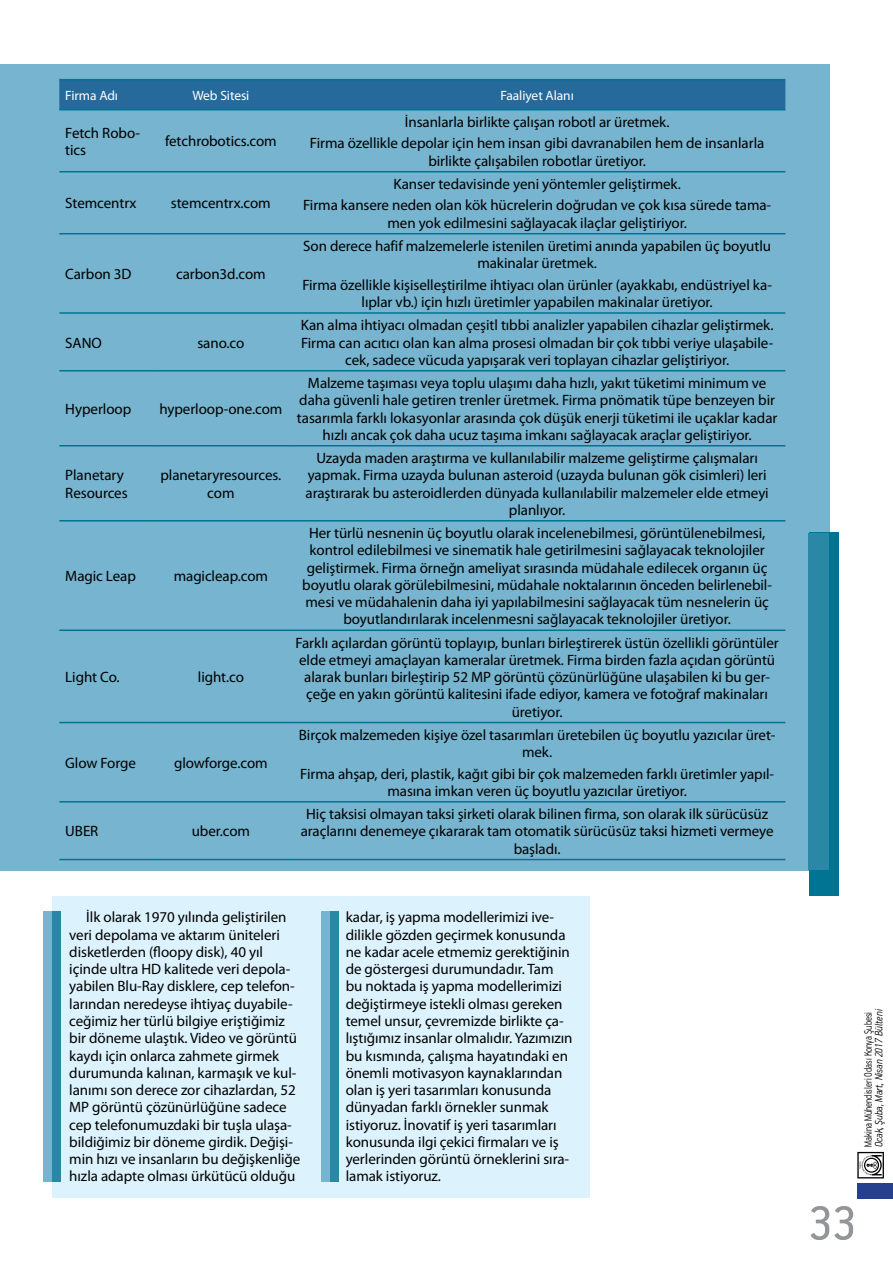
<style>
.page{position:relative;width:893px;height:1263px;background:#fff}
.page>*{position:absolute;margin:0;border:0;box-sizing:border-box;transform-origin:0 0}
.t1{font:54px "PF Handbook Pro";color:#939598}
.t2{font:15px/17.2px "Myriad Pro";letter-spacing:-.005em;color:#000;text-align:center}
.t3{font:13.5px "Myriad Pro";letter-spacing:-.005em;color:#fff}
.t4{font:300 12px "PF Handbook Pro";color:#000;scale:.8 1}
.t5{font:italic 300 12px "PF Handbook Pro";letter-spacing:-.005em;color:#000;scale:.9 1}
</style>
<div class="page">
<svg style="left:857px;top:1152px;width:27px;height:26px"></svg>
<div style="left:857px;top:1183px;width:36px;height:16px;background:#25408f"></div>
<div style="left:0;top:64px;width:829px;height:806px;background:#76b4cf"></div>
<div style="left:809px;top:533px;width:29px;height:363px;background:#007492"></div>
<div style="left:809px;top:533px;width:20px;height:337px;background:#2b87a6"></div>
<div style="left:59px;top:80px;width:726px;height:29px;background:#266a9b"></div>
<hr style="left:59px;top:79px;width:94px;height:1px;background:#007492">
<hr style="left:153px;top:79px;width:136px;height:1px;background:#007492">
<hr style="left:289px;top:79px;width:496px;height:1px;background:#007492">
<hr style="left:59px;top:109px;width:94px;height:1px;background:#007492">
<hr style="left:153px;top:109px;width:136px;height:1px;background:#007492">
<hr style="left:289px;top:109px;width:496px;height:1px;background:#007492">
<hr style="left:59px;top:171px;width:94px;height:1px;background:#007492">
<hr style="left:153px;top:171px;width:136px;height:1px;background:#007492">
<hr style="left:289px;top:171px;width:496px;height:1px;background:#007492">
<hr style="left:59px;top:233px;width:94px;height:1px;background:#007492">
<hr style="left:153px;top:233px;width:136px;height:1px;background:#007492">
<hr style="left:289px;top:233px;width:496px;height:1px;background:#007492">
<hr style="left:59px;top:312px;width:94px;height:2px;background:#007492">
<hr style="left:153px;top:312px;width:136px;height:2px;background:#007492">
<hr style="left:289px;top:312px;width:496px;height:2px;background:#007492">
<hr style="left:59px;top:370px;width:94px;height:1px;background:#007492">
<hr style="left:153px;top:370px;width:136px;height:1px;background:#007492">
<hr style="left:289px;top:370px;width:496px;height:1px;background:#007492">
<hr style="left:59px;top:445px;width:94px;height:1px;background:#007492">
<hr style="left:153px;top:445px;width:136px;height:1px;background:#007492">
<hr style="left:289px;top:445px;width:496px;height:1px;background:#007492">
<hr style="left:59px;top:520px;width:94px;height:1px;background:#007492">
<hr style="left:153px;top:520px;width:136px;height:1px;background:#007492">
<hr style="left:289px;top:520px;width:496px;height:1px;background:#007492">
<hr style="left:59px;top:629px;width:94px;height:2px;background:#007492">
<hr style="left:153px;top:629px;width:136px;height:2px;background:#007492">
<hr style="left:289px;top:629px;width:496px;height:2px;background:#007492">
<hr style="left:59px;top:722px;width:94px;height:1px;background:#007492">
<hr style="left:153px;top:722px;width:136px;height:1px;background:#007492">
<hr style="left:289px;top:722px;width:496px;height:1px;background:#007492">
<hr style="left:59px;top:801px;width:94px;height:1px;background:#007492">
<hr style="left:153px;top:801px;width:136px;height:1px;background:#007492">
<hr style="left:289px;top:801px;width:496px;height:1px;background:#007492">
<hr style="left:59px;top:859px;width:94px;height:1px;background:#007492">
<hr style="left:153px;top:859px;width:136px;height:1px;background:#007492">
<hr style="left:289px;top:859px;width:496px;height:1px;background:#007492">
<div style="left:52px;top:896px;width:538px;height:302px;background:#dcf2fc"></div>
<div style="left:43px;top:911px;width:18px;height:271px;background:#76b4cf"></div>
<div style="left:322px;top:911px;width:17px;height:271px;background:#76b4cf"></div>
<div style="left:52px;top:911px;width:9px;height:271px;background:#2b87a6"></div>
<div style="left:330px;top:911px;width:9px;height:271px;background:#2b87a6"></div>
<p class="t3" style="left:65px;top:87px;width:54px">Firma Adı</p>
<p class="t3" style="left:192px;top:87px;width:59px">Web Sitesi</p>
<p class="t3" style="left:500px;top:87px;width:75px">Faaliyet Alanı</p>
<p class="t2" style="left:65px;top:124px;width:76px;text-align:left">Fetch Robo&shy;tics</p>
<p class="t2" style="left:165px;top:132px;width:113px">fetchrobotics.com</p>
<p class="t2" style="left:405px;top:113px;width:266px">İnsanlarla birlikte çalışan robotl ar üretmek.</p>
<p class="t2" style="left:310px;top:135px;width:456px">Firma özellikle depolar için hem insan gibi davranabilen hem de insanlarla birlikte çalışabilen robotlar üretiyor.</p>
<p class="t2" style="left:65px;top:194px;width:73px">Stemcentrx</p>
<p class="t2" style="left:171px;top:194px;width:101px">stemcentrx.com</p>
<p class="t2" style="left:65px;top:265px;width:68px">Carbon 3D</p>
<p class="t2" style="left:176px;top:265px;width:91px">carbon3d.com</p>
<p class="t2" style="left:65px;top:334px;width:38px">SANO</p>
<p class="t2" style="left:197px;top:334px;width:48px">sano.co</p>
<p class="t2" style="left:65px;top:400px;width:67px">Hyperloop</p>
<p class="t2" style="left:159px;top:400px;width:125px">hyperloop-one.com</p>
<p class="t2" style="left:65px;top:466px;width:64px;text-align:left">Planetary<br>Resources</p>
<p class="t2" style="left:160px;top:466px;width:122px">planetaryresources. com</p>
<p class="t2" style="left:65px;top:567px;width:72px">Magic Leap</p>
<p class="t2" style="left:174px;top:567px;width:96px">magicleap.com</p>
<p class="t2" style="left:65px;top:668px;width:56px">Light Co.</p>
<p class="t2" style="left:198px;top:668px;width:48px">light.co</p>
<p class="t2" style="left:65px;top:754px;width:72px">Glow Forge</p>
<p class="t2" style="left:174px;top:754px;width:95px">glowforge.com</p>
<p class="t2" style="left:65px;top:822px;width:35px">UBER</p>
<p class="t2" style="left:192px;top:822px;width:60px">uber.com</p>
<p class="t2" style="left:393px;top:175px;width:289px">Kanser tedavisinde yeni yöntemler geliştirmek.</p>
<p class="t2" style="left:303px;top:197px;width:470px">Firma kansere neden olan kök hücrelerin doğrudan ve çok kısa sürede tama&shy;men yok edilmesini sağlayacak ilaçlar geliştiriyor.</p>
<p class="t2" style="left:303px;top:237px;width:469px">Son derece hafif malzemelerle istenilen üretimi anında yapabilen üç boyutlu makinalar üretmek.</p>
<p class="t2" style="left:302px;top:276px;width:471px">Firma özellikle kişiselleştirilme ihtiyacı olan ürünler (ayakkabı, endüstriyel ka&shy;lıplar vb.) için hızlı üretimler yapabilen makinalar üretiyor.</p>
<p class="t2" style="left:301px;top:316px;width:474px">Kan alma ihtiyacı olmadan çeşitl tıbbi analizler yapabilen cihazlar geliştirmek.<br>Firma can acıtıcı olan kan alma prosesi olmadan bir çok tıbbi veriye ulaşabile&shy;cek, sadece vücuda yapışarak veri toplayan cihazlar geliştiriyor.</p>
<p class="t2" style="left:297px;top:374px;width:482px">Malzeme taşıması veya toplu ulaşımı daha hızlı, yakıt tüketimi minimum ve daha güvenli hale getiren trenler üretmek. Firma pnömatik tüpe benzeyen bir tasarımla farklı lokasyonlar arasında çok düşük enerji tüketimi ile uçaklar kadar hızlı ancak çok daha ucuz taşıma imkanı sağlayacak araçlar geliştiriyor.</p>
<p class="t2" style="left:306px;top:449px;width:465px">Uzayda maden araştırma ve kullanılabilir malzeme geliştirme çalışmaları yapmak. Firma uzayda bulunan asteroid (uzayda bulunan gök cisimleri) leri araştırarak bu asteroidlerden dünyada kullanılabilir malzemeler elde etmeyi planlıyor.</p>
<p class="t2" style="left:302px;top:524px;width:471px">Her türlü nesnenin üç boyutlu olarak incelenebilmesi, görüntülenebilmesi, kontrol edilebilmesi ve sinematik hale getirilmesini sağlayacak teknolojiler geliştirmek. Firma örneğn ameliyat sırasında müdahale edilecek organın üç boyutlu olarak görülebilmesini, müdahale noktalarının önceden belirlenebil&shy;mesi ve müdahalenin daha iyi yapılabilmesini sağlayacak tüm nesnelerin üç boyutlandırılarak incelenmesni sağlayacak teknolojiler üretiyor.</p>
<p class="t2" style="left:296px;top:634px;width:485px">Farklı açılardan görüntü toplayıp, bunları birleştirerek üstün özellikli görüntüler elde etmeyi amaçlayan kameralar üretmek. Firma birden fazla açıdan görüntü alarak bunları birleştirip 52 MP görüntü çözünürlüğüne ulaşabilen ki bu ger&shy;çeğe en yakın görüntü kalitesini ifade ediyor, kamera ve fotoğraf makinaları üretiyor.</p>
<p class="t2" style="left:299px;top:726px;width:478px">Birçok malzemeden kişiye özel tasarımları üretebilen üç boyutlu yazıcılar üret&shy;mek.</p>
<p class="t2" style="left:300px;top:765px;width:475px">Firma ahşap, deri, plastik, kağıt gibi bir çok malzemeden farklı üretimler yapıl&shy;masına imkan veren üç boyutlu yazıcılar üretiyor.</p>
<p class="t2" style="left:301px;top:805px;width:474px">Hiç taksisi olmayan taksi şirketi olarak bilinen firma, son olarak ilk sürücüsüz araçlarını denemeye çıkararak tam otomatik sürücüsüz taksi hizmeti vermeye başladı.</p>
<p class="t2" style="left:69px;top:908px;width:233px;text-align:left;text-indent:17px">İlk olarak 1970 yılında geliştirilen veri depolama ve aktarım üniteleri disketlerden (floopy disk), 40 yıl içinde ultra HD kalitede veri depola&shy;yabilen Blu-Ray disklere, cep telefon&shy;larından neredeyse ihtiyaç duyabile&shy;ceğimiz her türlü bilgiye eriştiğimiz bir döneme ulaştık. Video ve görüntü kaydı için onlarca zahmete girmek durumunda kalınan, karmaşık ve kul&shy;lanımı son derece zor cihazlardan, 52<br>MP görüntü çözünürlüğüne sadece cep telefonumuzdaki bir tuşla ulaşa&shy;bildiğimiz bir döneme girdik. Değişi&shy;min hızı ve insanların bu değişkenliğe hızla adapte olması ürkütücü olduğu</p>
<p class="t2" style="left:346px;top:908px;width:228px;text-align:left">kadar, iş yapma modellerimizi ive&shy;dilikle gözden geçirmek konusunda ne kadar acele etmemiz gerektiğinin de göstergesi durumundadır. Tam bu noktada iş yapma modellerimizi değiştirmeye istekli olması gereken temel unsur, çevremizde birlikte ça&shy;lıştığımız insanlar olmalıdır. Yazımızın bu kısmında, çalışma hayatındaki en önemli motivasyon kaynaklarından olan iş yeri tasarımları konusunda dünyadan farklı örnekler sunmak istiyoruz. İnovatif iş yeri tasarımları konusunda ilgi çekici firmaları ve iş yerlerinden görüntü örneklerini sıra&shy;lamak istiyoruz.</p>
<p class="t4" style="left:861px;top:1147px;width:171px;rotate:-90deg">Makina Mühendisleri Odası Konya Şubesi</p>
<p class="t5" style="left:871px;top:1147px;width:155px;rotate:-90deg">Ocak, Şuba, Mart, Nisan 2017 Bülteni</p>
<p class="t1" style="left:808px;top:1190px;width:51px">33</p>
</div>
